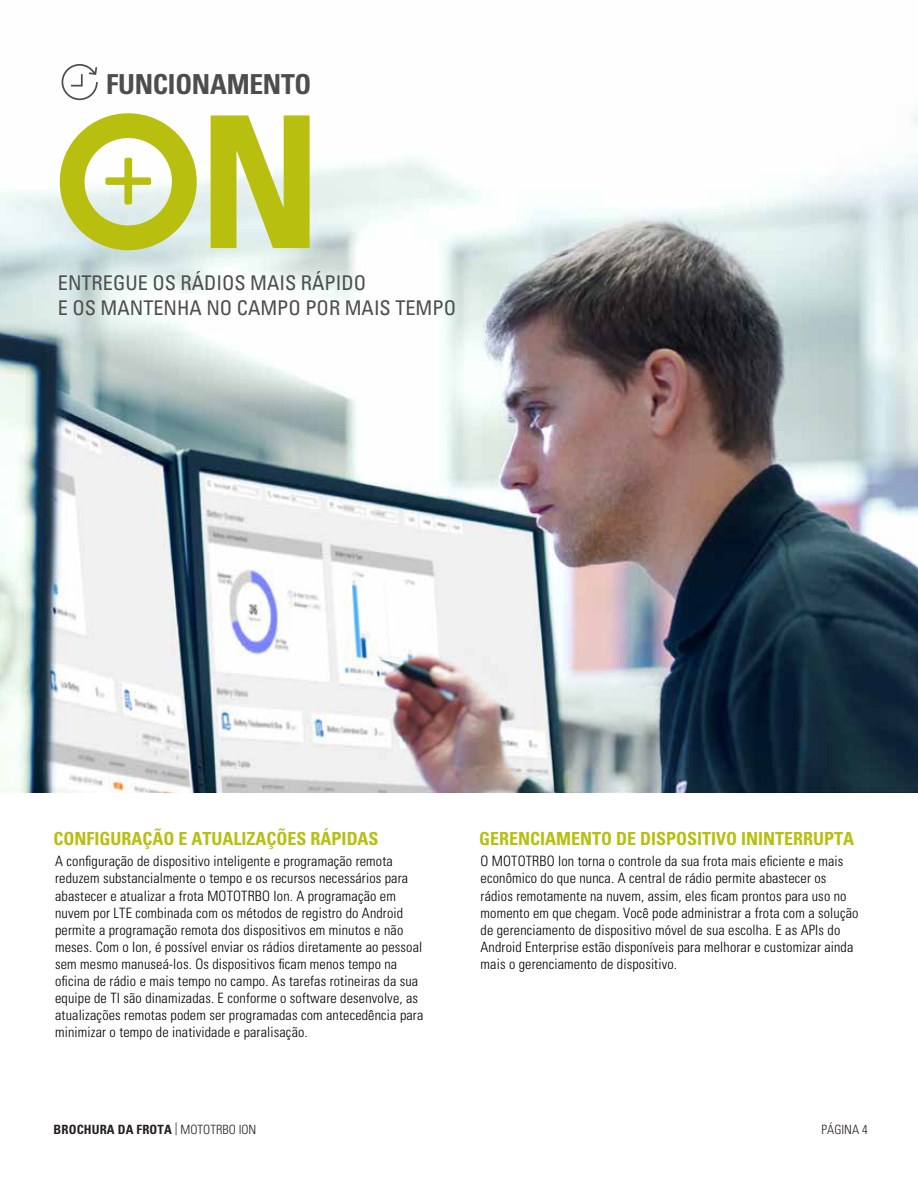
<style>
.page{position:relative;width:918px;height:1188px;background:#fff}
.page>*{position:absolute;margin:0;border:0;box-sizing:border-box;transform-origin:0 0}
.t1{font:700 condensed 27.6px "Univers";letter-spacing:-.01em;color:#4d4d4d}
.t2{font:condensed 20.25px/24.3px "Univers";color:#4d4d4d}
.t3{font:700 condensed 18px "Univers";color:#b7bf10}
.t4{font:300 condensed 14.25px/17.1px "Univers LT Std";letter-spacing:.01em;color:#000}
.t5{font:700 condensed 12.75px "Univers";letter-spacing:.01em;color:#231f20}
.t6{font:300 condensed 12.75px "Univers LT Std";color:#231f20}
.s1{font-family:"Univers LT Std";font-weight:300}
</style>
<div class="page">
<img style="left:0;top:108px;width:918px;height:684px">
<svg style="left:61px;top:64px;width:37px;height:37px"></svg>
<svg style="left:60px;top:113px;width:137px;height:137px"></svg>
<svg style="left:211px;top:115px;width:99px;height:133px;background:#c6cd4b"></svg>
<h1 class="t1" style="left:106px;top:67px;width:207px">FUNCIONAMENTO</h1>
<h2 class="t2" style="left:58px;top:271px;width:400px">ENTREGUE OS RÁDIOS MAIS RÁPIDO<br>E OS MANTENHA NO CAMPO POR MAIS TEMPO</h2>
<p class="t3" style="left:54px;top:828px;width:327px">CONFIGURAÇÃO E ATUALIZAÇÕES RÁPIDAS</p>
<p class="t3" style="left:479px;top:828px;width:377px">GERENCIAMENTO DE DISPOSITIVO ININTERRUPTA</p>
<p class="t4" style="left:55px;top:853px;width:370px">A configuração de dispositivo inteligente e programação remota reduzem substancialmente o tempo e os recursos necessários para abastecer e atualizar a frota MOTOTRBO Ion. A programação em nuvem por LTE combinada com os métodos de registro do Android permite a programação remota dos dispositivos em minutos e não meses. Com o Ion, é possível enviar os rádios diretamente ao pessoal sem mesmo manuseá-los. Os dispositivos ficam menos tempo na oficina de rádio e mais tempo no campo. As tarefas rotineiras da sua equipe de TI são dinamizadas. E conforme o software desenvolve, as atualizações remotas podem ser programadas com antecedência para minimizar o tempo de inatividade e paralisação.</p>
<p class="t4" style="left:481px;top:853px;width:379px">O MOTOTRBO Ion torna o controle da sua frota mais eficiente e mais econômico do que nunca. A central de rádio permite abastecer os rádios remotamente na nuvem, assim, eles ficam prontos para uso no momento em que chegam. Você pode administrar a frota com a solução de gerenciamento de dispositivo móvel de sua escolha. E as APIs do Android Enterprise estão disponíveis para melhorar e customizar ainda mais o gerenciamento de dispositivo.</p>
<p class="t5" style="left:54px;top:1122px;width:204px">BROCHURA DA FROTA <span class="s1">| MOTOTRBO ION</span></p>
<p class="t6" style="left:822px;top:1122px;width:48px">PÁGINA 4</p>
</div>
